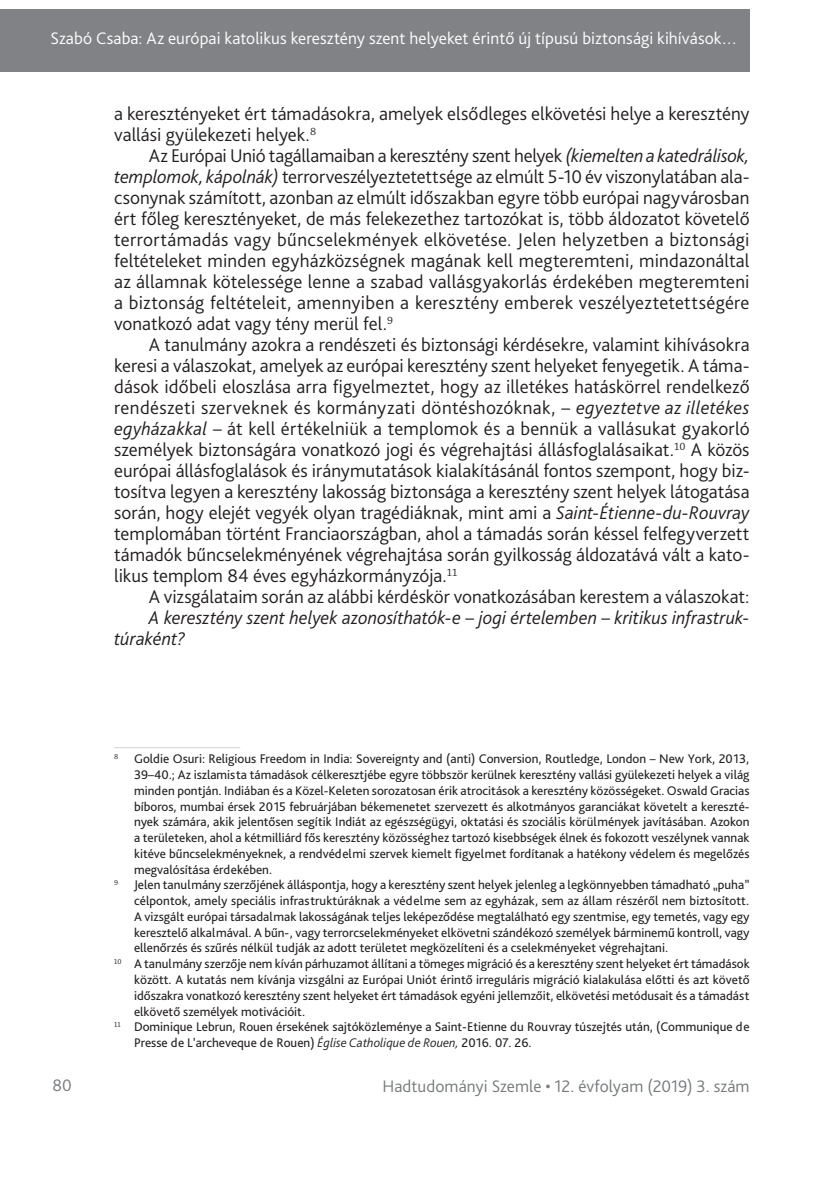
<style>
.page{position:relative;width:834px;height:1181px;background:#fff}
.page>*{position:absolute;margin:0;border:0;box-sizing:border-box;transform-origin:0 0}
._1__Body_copy{font:300 19.25px/21px "Bliss Pro";letter-spacing:.005em;color:#231f20;text-align:justify}
._1__Body_copy-2{font:italic 300 19.25px/21px "Bliss Pro";color:#231f20}
.t1{font:300 17.5px "Bliss Pro";color:#fff}
.t2{font:300 17.5px "Bliss Pro";letter-spacing:.005em;color:#767a7c}
.Lábjegyzet{font:13.12px/15.8px "Bliss Pro";color:#231f20;text-align:justify}
.s1{font-style:italic}
.s2{font-weight:300;font-style:italic}
</style>
<div class="page">
<div style="left:0;top:9px;width:749px;height:63px;background:#808285"></div>
<hr style="left:114px;top:747px;width:126px;height:1px;background:#d1d2d4">
<h2 class="t1" style="left:51px;top:27px;width:688px">Szabó Csaba: Az európai katolikus keresztény szent helyeket érintő új típusú biztonsági kihívások…</h2>
<p class="_1__Body_copy" style="left:114px;top:103px;width:636px">a keresztényeket ért támadásokra, amelyek elsődleges elkövetési helye a keresztény vallási gyülekezeti helyek.<sup>8</sup></p>
<p class="_1__Body_copy" style="left:114px;top:145px;width:637px;text-indent:35px">Az Európai Unió tagállamaiban a keresztény szent helyek <span class="s1">(kiemelten a katedrálisok, templomok, kápolnák)</span> terrorveszélyeztetettsége az elmúlt 5-10 év viszonylatában ala&shy;csonynak számított, azonban az elmúlt időszakban egyre több európai nagyvárosban ért főleg keresztényeket, de más felekezethez tartozókat is, több áldozatot követelő terrortámadás vagy bűncselekmények elkövetése. Jelen helyzetben a biztonsági feltételeket minden egyházközségnek magának kell megteremteni, mindazonáltal az államnak kötelessége lenne a szabad vallásgyakorlás érdekében megteremteni a biztonság feltételeit, amennyiben a keresztény emberek veszélyeztetettségére vonatkozó adat vagy tény merül fel.<sup>9</sup></p>
<p class="_1__Body_copy" style="left:114px;top:334px;width:637px;text-indent:35px">A tanulmány azokra a rendészeti és biztonsági kérdésekre, valamint kihívásokra keresi a válaszokat, amelyek az európai keresztény szent helyeket fenyegetik. A táma&shy;dások időbeli eloszlása arra figyelmeztet, hogy az illetékes hatáskörrel rendelkező rendészeti szerveknek és kormányzati döntéshozóknak, – <span class="s1">egyeztetve az illetékes egyházakkal</span> – át kell értékelniük a templomok és a bennük a vallásukat gyakorló személyek biztonságára vonatkozó jogi és végrehajtási állásfoglalásaikat.<sup>10</sup> A közös európai állásfoglalások és iránymutatások kialakításánál fontos szempont, hogy biz&shy;tosítva legyen a keresztény lakosság biztonsága a keresztény szent helyek látogatása során, hogy elejét vegyék olyan tragédiáknak, mint ami a <span class="s1">Saint-Étienne-du-Rouvray </span>templomában történt Franciaországban, ahol a támadás során késsel felfegyverzett támadók bűncselekményének végrehajtása során gyilkosság áldozatává vált a kato&shy;likus templom 84 éves egyházkormányzója.<sup>11</sup></p>
<p class="_1__Body_copy" style="left:149px;top:586px;width:602px">A vizsgálataim során az alábbi kérdéskör vonatkozásában kerestem a válaszokat:</p>
<p class="_1__Body_copy-2" style="left:114px;top:607px;width:636px;text-indent:35px">A keresztény szent helyek azonosíthatók-e – jogi értelemben – kritikus infrastruk&shy;túraként?</p>
<p class="Lábjegyzet" style="left:134px;top:751px;width:617px;text-indent:-20px"><sup>8</sup> Goldie Osuri: Religious Freedom in India: Sovereignty and (anti) Conversion, Routledge, London – New York, 2013, 39–40.; Az iszlamista támadások célkeresztjébe egyre többször kerülnek keresztény vallási gyülekezeti helyek a világ minden pontján. Indiában és a Közel-Keleten sorozatosan érik atrocitások a keresztény közösségeket. Oswald Gracias bíboros, mumbai érsek 2015 februárjában békemenetet szervezett és alkotmányos garanciákat követelt a kereszté&shy;nyek számára, akik jelentősen segítik Indiát az egészségügyi, oktatási és szociális körülmények javításában. Azokon a területeken, ahol a kétmilliárd fős keresztény közösséghez tartozó kisebbségek élnek és fokozott veszélynek vannak kitéve bűncselekményeknek, a rendvédelmi szervek kiemelt figyelmet fordítanak a hatékony védelem és megelőzés megvalósítása érdekében.</p>
<p class="Lábjegyzet" style="left:134px;top:877px;width:617px;text-indent:-20px"><sup>9</sup> Jelen tanulmány szerzőjének álláspontja, hogy a keresztény szent helyek jelenleg a legkönnyebben támadható „puha” célpontok, amely speciális infrastruktúráknak a védelme sem az egyházak, sem az állam részéről nem biztosított.<br>A vizsgált európai társadalmak lakosságának teljes leképeződése megtalálható egy szentmise, egy temetés, vagy egy keresztelő alkalmával. A bűn-, vagy terrorcselekményeket elkövetni szándékozó személyek bárminemű kontroll, vagy ellenőrzés és szűrés nélkül tudják az adott területet megközelíteni és a cselekményeket végrehajtani.</p>
<p class="Lábjegyzet" style="left:134px;top:955px;width:617px;text-indent:-20px"><sup>10</sup> A tanulmány szerzője nem kíván párhuzamot állítani a tömeges migráció és a keresztény szent helyeket ért támadások között. A kutatás nem kívánja vizsgálni az Európai Uniót érintő irreguláris migráció kialakulása előtti és azt követő időszakra vonatkozó keresztény szent helyeket ért támadások egyéni jellemzőit, elkövetési metódusait és a támadást elkövető személyek motivációit.</p>
<p class="Lábjegyzet" style="left:134px;top:1018px;width:617px;text-indent:-20px"><sup>11</sup> Dominique Lebrun, Rouen érsekének sajtóközleménye a Saint-Etienne du Rouvray túszejtés után, (Communique de<br>Presse de L’archeveque de Rouen) <span class="s2">Église Catholique de Rouen,</span> 2016. 07. 26.</p>
<h2 class="t2" style="left:52px;top:1074px;width:21px">80</h2>
<h2 class="t2" style="left:382px;top:1075px;width:368px">Hadtudományi Szemle • 12. évfolyam (2019) 3. szám</h2>
</div>
